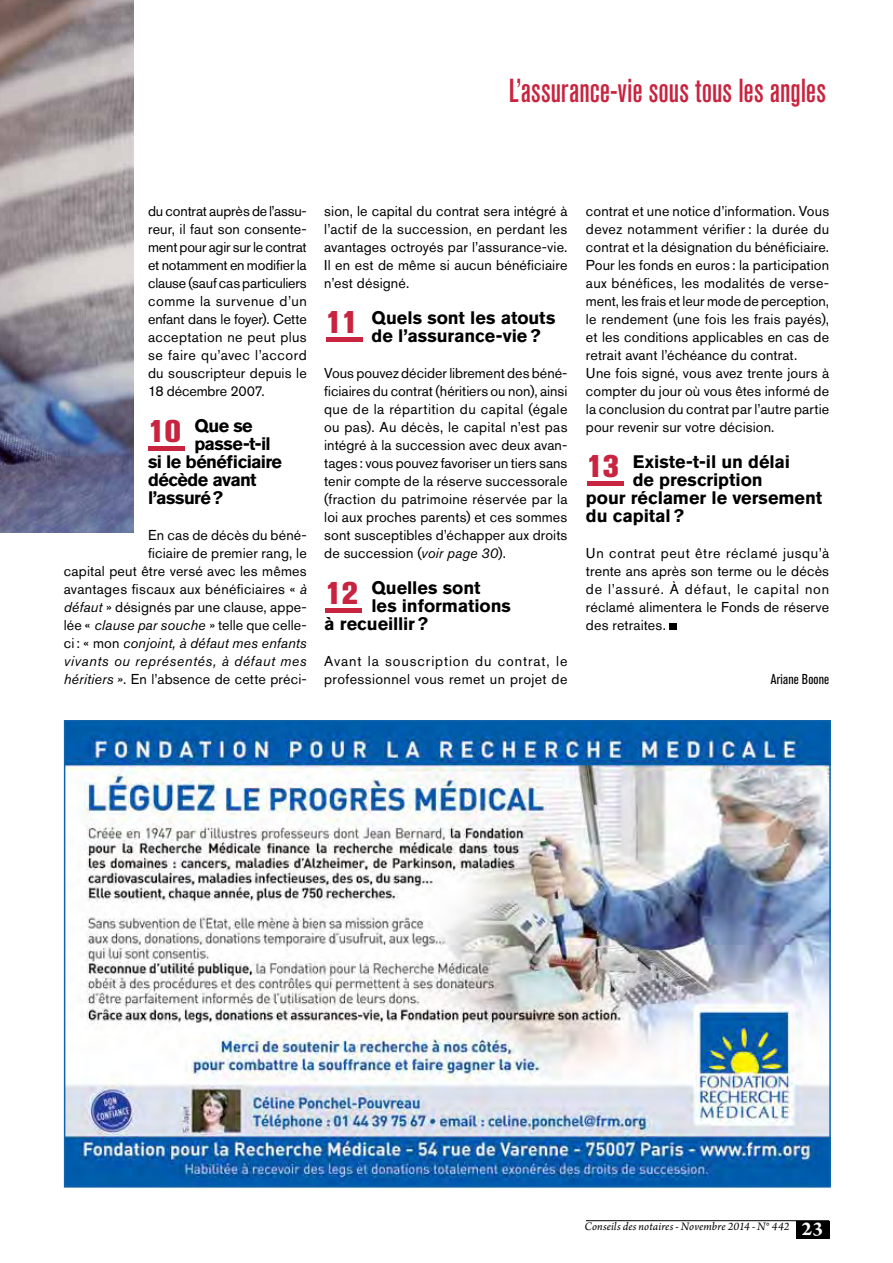
<style>
.page{position:relative;width:893px;height:1263px;background:#fff}
.page>*{position:absolute;margin:0;border:0;box-sizing:border-box;transform-origin:0 0}
.t1{font:500 condensed 33px "Akzidenz Grotesk BE";color:#c9243f}
.t2{font:800 31.05px "Akzidenz Grotesk BE";color:#c9243f}
.t3{font:700 18px/18px "Akzidenz Grotesk BE";letter-spacing:-.005em;color:#000}
.t4{font:700 18px "Akzidenz Grotesk BE";letter-spacing:-.035em;color:#000}
.t5{font:14.25px/18px "Akzidenz Grotesk BE";letter-spacing:.01em;color:#000;text-align:justify}
.t6{font:14.25px/18px "Akzidenz Grotesk BE";letter-spacing:.035em;color:#000}
.t7{font:condensed 14.25px "Akzidenz Grotesk BE";letter-spacing:.015em;color:#000}
.t8{font:italic 12px "Arno Pro";letter-spacing:.01em;color:#000}
.s1{font-style:italic}
.s2{font-weight:700;font-style:normal;font-size:21px;color:#fff}
</style>
<div class="page">
<div style="left:796px;top:1221px;width:33px;height:17px;background:#000"></div>
<hr style="left:586px;top:1220px;width:243px;height:1px;background:#000">
<div style="left:670px;top:623px;width:7px;height:7px;background:#000"></div>
<div style="left:149px;top:446px;width:36px;height:5px;background:#c9243f"></div>
<hr style="left:326px;top:338px;width:36px;height:4px;background:#c9243f">
<div style="left:326px;top:608px;width:36px;height:5px;background:#c9243f"></div>
<div style="left:587px;top:481px;width:36px;height:5px;background:#c9243f"></div>
<img style="left:67px;top:723px;width:761px;height:461px">
<div style="left:64px;top:720px;width:767px;height:467px;border:2px solid #1163aa"></div>
<img style="left:0;top:0;width:133px;height:533px">
<h1 class="t1" style="left:509px;top:72px;width:319px">L’assurance-vie sous tous les angles</h1>
<p class="t5" style="left:148px;top:202px;width:160px">du contrat auprès de l’assu&shy;reur, il faut son consente&shy;ment pour agir sur le contrat et notamment en modifier la clause (sauf cas particuliers comme la survenue d’un enfant dans le foyer). Cette acceptation ne peut plus se faire qu’avec l’accord du souscripteur depuis le 18 décembre 2007.</p>
<p class="t3" style="left:194px;top:417px;width:60px">Que se</p>
<p class="t3" style="left:194px;top:435px;width:78px">passe-t-il</p>
<p class="t4" style="left:148px;top:451px;width:135px">si le bénéficiaire</p>
<p class="t4" style="left:148px;top:469px;width:110px">décède avant</p>
<p class="t3" style="left:148px;top:489px;width:76px">l’assuré?</p>
<p class="t5" style="left:64px;top:526px;width:245px;text-align:right">En cas de décès du béné-<br>ficiaire de premier rang, le<br>capital peut être versé avec les mêmes avantages fiscaux aux bénéficiaires « <span class="s1">à défaut</span> » désignés par une clause, appe&shy;lée « <span class="s1">clause par souche</span> » telle que celle&shy;ci: « mon <span class="s1">conjoint, à défaut mes enfants vivants ou représentés, à défaut mes héritiers</span> ». En l’absence de cette préci-</p>
<h2 class="t2" style="left:148px;top:413px;width:34px">10</h2>
<p class="t5" style="left:324px;top:202px;width:245px">sion, le capital du contrat sera intégré à l’actif de la succession, en perdant les avantages octroyés par l’assurance-vie.<br>Il en est de même si aucun bénéficiaire n’est désigné.</p>
<p class="t3" style="left:372px;top:309px;width:185px">Quels sont les atouts de l’assurance-vie?</p>
<p class="t5" style="left:324px;top:364px;width:245px">Vous pouvez décider librement des béné&shy;ficiaires du contrat (héritiers ou non), ainsi que de la répartition du capital (égale ou pas). Au décès, le capital n’est pas intégré à la succession avec deux avan&shy;tages: vous pouvez favoriser un tiers sans tenir compte de la réserve successorale (fraction du patrimoine réservée par la loi aux proches parents) et ces sommes sont susceptibles d’échapper aux droits de succession (<span class="s1">voir page 30</span>).</p>
<p class="t3" style="left:371px;top:579px;width:110px">Quelles sont</p>
<p class="t3" style="left:371px;top:597px;width:141px">les informations</p>
<p class="t3" style="left:324px;top:615px;width:105px">à recueillir?</p>
<p class="t6" style="left:324px;top:652px;width:245px">Avant la souscription du contrat, le professionnel vous remet un projet de</p>
<h2 class="t2" style="left:326px;top:304px;width:34px">11</h2>
<h2 class="t2" style="left:325px;top:575px;width:34px">12</h2>
<p class="t5" style="left:586px;top:202px;width:245px;text-align:left">contrat et une notice d’information. Vous devez notamment vérifier : la durée du contrat et la désignation du bénéficiaire.<br>Pour les fonds en euros : la participation aux bénéfices, les modalités de verse&shy;ment, les frais et leur mode de perception, le rendement (une fois les frais payés), et les conditions applicables en cas de retrait avant l’échéance du contrat.<br>Une fois signé, vous avez trente jours à compter du jour où vous êtes informé de la conclusion du contrat par l’autre partie pour revenir sur votre décision.</p>
<p class="t3" style="left:633px;top:453px;width:159px">Existe-t-il un délai</p>
<p class="t3" style="left:633px;top:471px;width:131px">de prescription</p>
<p class="t3" style="left:586px;top:489px;width:238px">pour réclamer le versement</p>
<p class="t3" style="left:586px;top:507px;width:99px">du capital?</p>
<p class="t5" style="left:586px;top:544px;width:245px">Un contrat peut être réclamé jusqu’à trente ans après son terme ou le décès de l’assuré. À défaut, le capital non réclamé alimentera le Fonds de réserve des retraites.</p>
<h2 class="t2" style="left:587px;top:448px;width:34px">13</h2>
<p class="t7" style="left:771px;top:671px;width:60px">Ariane Boone</p>
<p class="t8" style="left:584px;top:1220px;width:240px">Conseils des notaires - Novembre 2014 - N° 442 <span class="s2">23</span></p>
</div>
